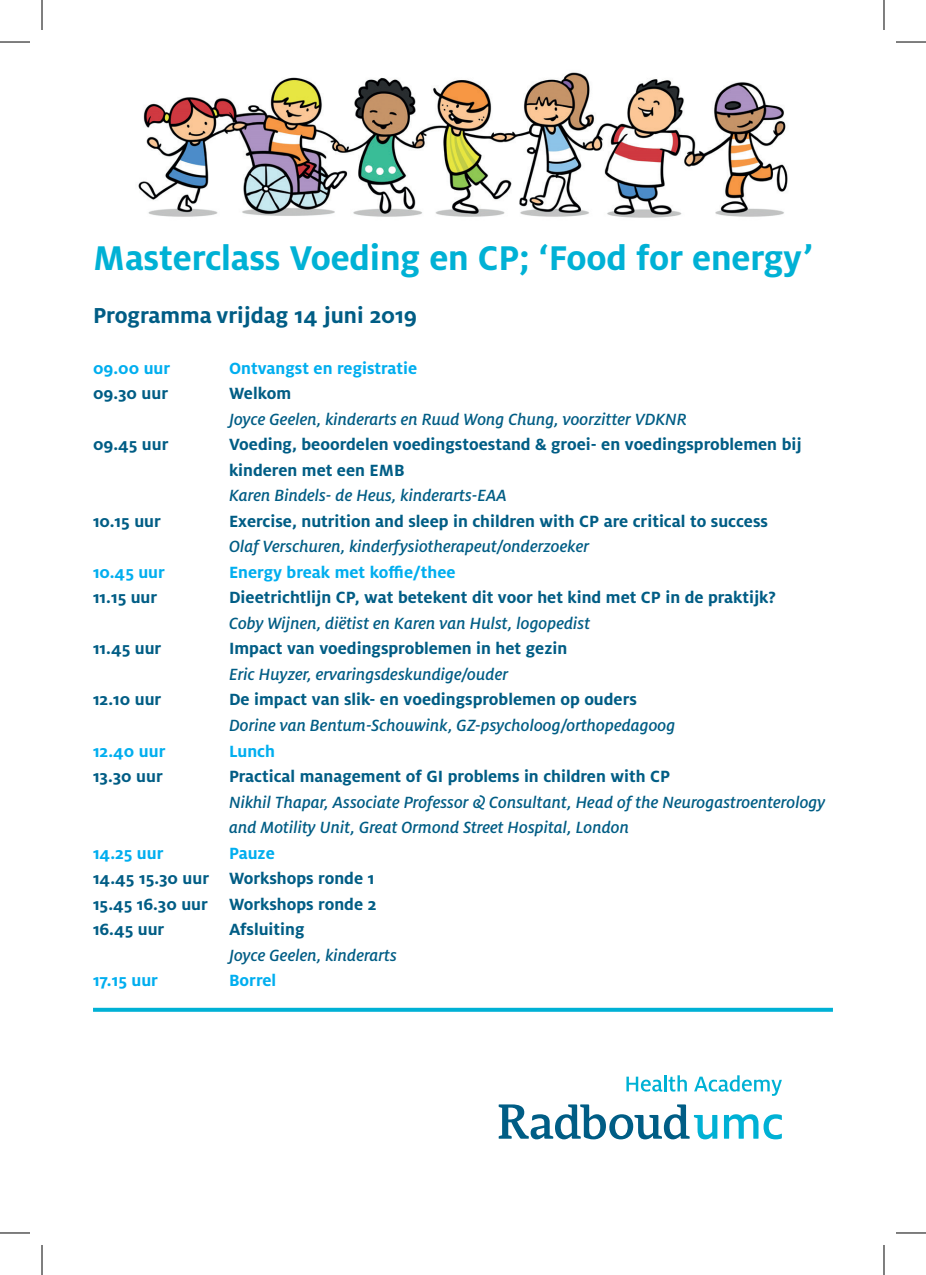
<style>
.page{position:relative;width:926px;height:1275px;background:#fff}
.page>*{position:absolute;margin:0;border:0;box-sizing:border-box;transform-origin:0 0}
.t1{font:700 38px "Milo OT";letter-spacing:-.005em;color:#00b1d5}
.t2{font:700 24px "Milo OT";color:#005d85}
.t3{font:700 18px/25.6px "Milo OT";color:#005d85}
.t4{font:italic 500 18px/25.6px "Milo OT";color:#005d85}
.t5{font:700 18px "Milo OT";color:#00aeef}
</style>
<div class="page">
<img style="left:138px;top:72px;width:650px;height:146px">
<svg style="left:93px;top:1007px;width:740px;height:4px;background:#33c0dd"></svg>
<svg style="left:499px;top:1104px;width:283px;height:35px"></svg>
<svg style="left:626px;top:1076px;width:36px;height:15px"></svg>
<hr style="left:664px;top:1075px;width:3px;height:16px;background:#00b1d5">
<svg style="left:668px;top:1075px;width:19px;height:16px"></svg>
<svg style="left:694px;top:1075px;width:88px;height:20px"></svg>
<hr style="left:0;top:42px;width:30px;height:1px;background:#000">
<hr style="left:896px;top:42px;width:30px;height:1px;background:#000">
<hr style="left:0;top:1232px;width:30px;height:1px;background:#000">
<hr style="left:896px;top:1232px;width:30px;height:1px;background:#000">
<hr style="left:42px;top:0;width:1px;height:30px;background:#000">
<hr style="left:42px;top:1245px;width:1px;height:30px;background:#000">
<hr style="left:884px;top:0;width:1px;height:30px;background:#000">
<hr style="left:884px;top:1245px;width:1px;height:30px;background:#000">
<h1 class="t1" style="left:93px;top:236px;width:721px">Masterclass Voeding en CP; ‘Food for energy’</h1>
<h2 class="t2" style="left:93px;top:302px;width:326px">Programma vrijdag 14 juni 2019</h2>
<p class="t5" style="left:93px;top:358px;width:79px">09.00 uur</p>
<p class="t5" style="left:229px;top:358px;width:190px">Ontvangst en registratie</p>
<p class="t3" style="left:93px;top:381px;width:77px">09.30 uur</p>
<p class="t3" style="left:229px;top:381px;width:64px">Welkom</p>
<p class="t4" style="left:229px;top:406px;width:459px">Joyce Geelen, kinderarts en Ruud Wong Chung, voorzitter VDKNR</p>
<p class="t3" style="left:93px;top:432px;width:77px">09.45 uur</p>
<p class="t3" style="left:229px;top:432px;width:574px">Voeding, beoordelen voedingstoestand &amp; groei- en voedingsproblemen bij kinderen met een EMB</p>
<p class="t4" style="left:229px;top:483px;width:279px">Karen Bindels- de Heus, kinderarts-EAA</p>
<p class="t3" style="left:93px;top:508px;width:69px">10.15 uur</p>
<p class="t3" style="left:229px;top:508px;width:540px">Exercise, nutrition and sleep in children with CP are critical to success</p>
<p class="t4" style="left:229px;top:534px;width:362px">Olaf Verschuren, kinderfysiotherapeut/onderzoeker</p>
<p class="t5" style="left:93px;top:562px;width:73px">10.45 uur</p>
<p class="t5" style="left:229px;top:562px;width:228px">Energy break met koffie/thee</p>
<p class="t3" style="left:93px;top:585px;width:66px">11.15 uur</p>
<p class="t3" style="left:229px;top:585px;width:548px">Dieetrichtlijn CP, wat betekent dit voor het kind met CP in de praktijk?</p>
<p class="t4" style="left:229px;top:610px;width:363px">Coby Wijnen, diëtist en Karen van Hulst, logopedist</p>
<p class="t3" style="left:93px;top:636px;width:70px">11.45 uur</p>
<p class="t3" style="left:229px;top:636px;width:340px">Impact van voedingsproblemen in het gezin</p>
<p class="t4" style="left:229px;top:661px;width:281px">Eric Huyzer, ervaringsdeskundige/ouder</p>
<p class="t3" style="left:93px;top:687px;width:70px">12.10 uur</p>
<p class="t3" style="left:229px;top:687px;width:409px">De impact van slik- en voedingsproblemen op ouders</p>
<p class="t4" style="left:229px;top:712px;width:448px">Dorine van Bentum-Schouwink, GZ-psycholoog/orthopedagoog</p>
<p class="t5" style="left:93px;top:740px;width:74px">12.40 uur</p>
<p class="t5" style="left:229px;top:740px;width:47px">Lunch</p>
<p class="t3" style="left:93px;top:763px;width:71px">13.30 uur</p>
<p class="t3" style="left:229px;top:763px;width:442px">Practical management of GI problems in children with CP</p>
<p class="t4" style="left:229px;top:789px;width:598px">Nikhil Thapar, Associate Professor &amp; Consultant, Head of the Neurogastroenterology and Motility Unit, Great Ormond Street Hospital, London</p>
<p class="t5" style="left:93px;top:842px;width:72px">14.25 uur</p>
<p class="t5" style="left:229px;top:842px;width:47px">Pauze</p>
<p class="t3" style="left:93px;top:865px;width:285px;text-align:justify">14.45 15.30 uur Workshops ronde 1<br>15.45 16.30 uur Workshops ronde 2<br>16.45 uur</p>
<p class="t3" style="left:229px;top:916px;width:77px">Afsluiting</p>
<p class="t4" style="left:229px;top:942px;width:169px">Joyce Geelen, kinderarts</p>
<p class="t5" style="left:93px;top:970px;width:66px">17.15 uur</p>
<p class="t5" style="left:229px;top:970px;width:49px">Borrel</p>
</div>
